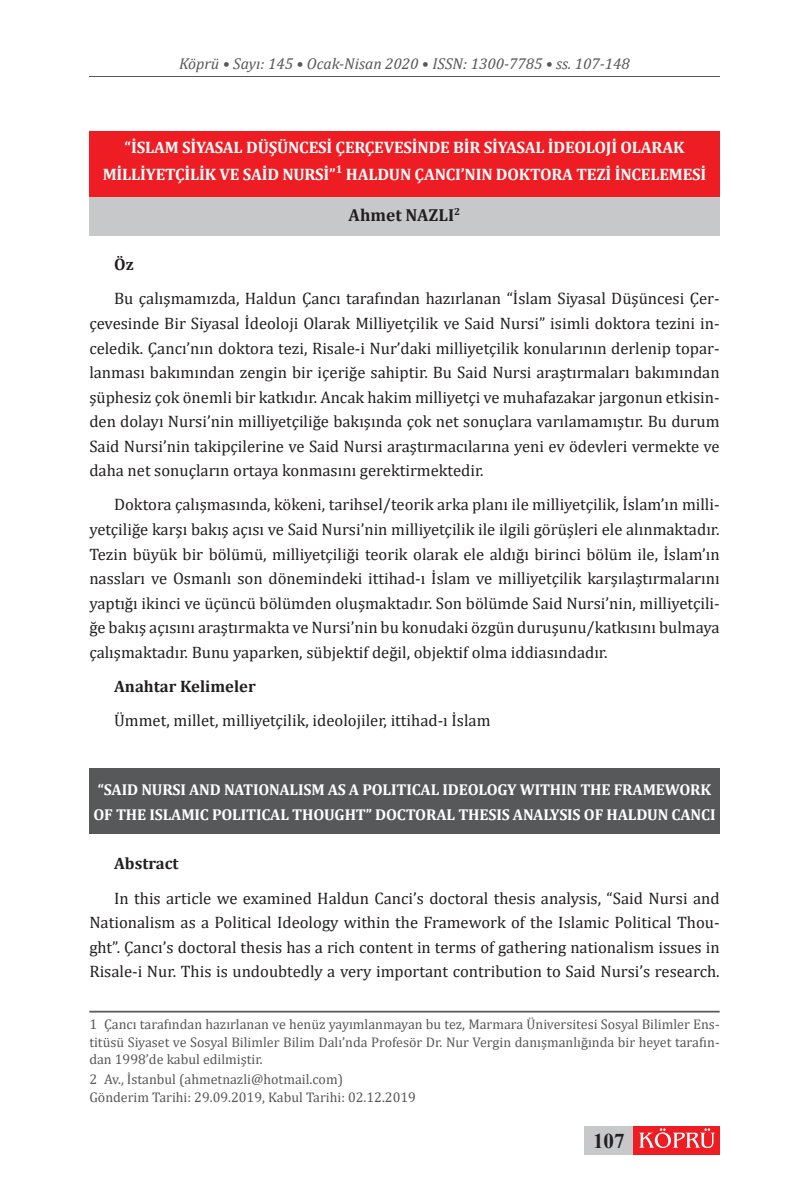
<style>
.page{position:relative;width:809px;height:1191px;background:#fff}
.page>*{position:absolute;margin:0;border:0;box-sizing:border-box;transform-origin:0 0}
.t1{font:700 21px "Times New Roman";color:#231f20}
.Yazar_İsmi{font:700 17.5px "Cambria";color:#231f20}
.Metin{font:16.62px/24.5px "Cambria";color:#231f20;text-align:justify}
.Makale_Başlık{font:700 16.62px/26.2px "Cambria";letter-spacing:-.01em;color:#fff;text-align:center}
.Metin-2{font:700 16.62px "Cambria";color:#231f20}
.Alt_Başlık{font:700 16.62px "Cambria";color:#231f20}
.Makale_Başlık-2{font:700 15.75px/24.5px "Cambria";letter-spacing:-.01em;color:#fff}
.t2{font:italic 15.75px "Cambria";color:#57585a}
.Dipnot{font:14px/17.5px "Cambria";color:#57585a;text-align:justify}
</style>
<div class="page">
<div style="left:89px;top:768px;width:630px;height:66px;background:#57585a"></div>
<div style="left:89px;top:196px;width:630px;height:40px;background:#c7c8ca"></div>
<div style="left:89px;top:131px;width:630px;height:65px;background:#ee1d23"></div>
<hr style="left:89px;top:1010px;width:630px;height:2px;background:#57585a">
<div style="left:584px;top:1126px;width:49px;height:29px;background:#c7c8ca"></div>
<div style="left:633px;top:1126px;width:86px;height:29px;background:#ee1d23"></div>
<svg style="left:639px;top:1128px;width:76px;height:20px"></svg>
<hr style="left:89px;top:76px;width:630px;height:1px;background:#57585a">
<p class="t2" style="left:179px;top:53px;width:452px">Köprü • Sayı: 145 • Ocak-Nisan 2020 • ISSN: 1300-7785 • ss. 107-148</p>
<p class="Makale_Başlık" style="left:103px;top:134px;width:603px">“İSLAM SIYASAL DÜŞÜNCESI ÇERÇEVESINDE BIR SIYASAL İDEOLOJI OLARAK<br>MILLIYETÇILIK VE SAID NURSI”<sup>1</sup> HALDUN ÇANCI’NIN DOKTORA TEZI İNCELEMESI</p>
<p class="Yazar_İsmi" style="left:348px;top:202px;width:113px">Ahmet NAZLI<sup>2</sup></p>
<p class="Alt_Başlık" style="left:114px;top:253px;width:21px">Öz</p>
<p class="Metin" style="left:89px;top:286px;width:632px;text-indent:25px">Bu çalışmamızda, Haldun Çancı tarafından hazırlanan “İslam Siyasal Düşüncesi Çer&shy;çevesinde Bir Siyasal İdeoloji Olarak Milliyetçilik ve Said Nursi” isimli doktora tezini in&shy;celedik. Çancı’nın doktora tezi, Risale-i Nur’daki milliyetçilik konularının derlenip topar&shy;lanması bakımından zengin bir içeriğe sahiptir. Bu Said Nursi araştırmaları bakımından şüphesiz çok önemli bir katkıdır. Ancak hakim milliyetçi ve muhafazakar jargonun etkisin&shy;den dolayı Nursi’nin milliyetçiliğe bakışında çok net sonuçlara varılamamıştır. Bu durum Said Nursi’nin takipçilerine ve Said Nursi araştırmacılarına yeni ev ödevleri vermekte ve daha net sonuçların ortaya konmasını gerektirmektedir.</p>
<p class="Metin" style="left:89px;top:492px;width:631px;text-indent:25px">Doktora çalışmasında, kökeni, tarihsel/teorik arka planı ile milliyetçilik, İslam’ın milli&shy;yetçiliğe karşı bakış açısı ve Said Nursi’nin milliyetçilik ile ilgili görüşleri ele alınmaktadır.<br>Tezin büyük bir bölümü, milliyetçiliği teorik olarak ele aldığı birinci bölüm ile, İslam’ın nassları ve Osmanlı son dönemindeki ittihad-ı İslam ve milliyetçilik karşılaştırmalarını yaptığı ikinci ve üçüncü bölümden oluşmaktadır. Son bölümde Said Nursi’nin, milliyetçili&shy;ğe bakış açısını araştırmakta ve Nursi’nin bu konudaki özgün duruşunu/katkısını bulmaya çalışmaktadır. Bunu yaparken, sübjektif değil, objektif olma iddiasındadır.</p>
<p class="Metin-2" style="left:114px;top:674px;width:143px">Anahtar Kelimeler</p>
<p class="Metin" style="left:114px;top:708px;width:378px">Ümmet, millet, milliyetçilik, ideolojiler, ittihad-ı İslam</p>
<p class="Makale_Başlık-2" style="left:93px;top:777px;width:623px">“SAID NURSI AND NATIONALISM AS A POLITICAL IDEOLOGY WITHIN THE FRAMEWORK<br>OF THE ISLAMIC POLITICAL THOUGHT” DOCTORAL THESIS ANALYSIS OF HALDUN CANCI</p>
<p class="Metin-2" style="left:114px;top:851px;width:66px">Abstract</p>
<p class="Metin" style="left:89px;top:885px;width:632px;text-indent:25px">In this article we examined Haldun Canci’s doctoral thesis analysis, “Said Nursi and Nationalism as a Political Ideology within the Framework of the Islamic Political Thou&shy;ght”. Çancı’s doctoral thesis has a rich content in terms of gathering nationalism issues in Risale-i Nur. This is undoubtedly a very important contribution to Said Nursi’s research.</p>
<p class="Dipnot" style="left:89px;top:1015px;width:631px">1 Çancı tarafından hazırlanan ve henüz yayımlanmayan bu tez, Marmara Üniversitesi Sosyal Bilimler Ens&shy;titüsü Siyaset ve Sosyal Bilimler Bilim Dalı’nda Profesör Dr. Nur Vergin danışmanlığında bir heyet tarafın&shy;dan 1998’de kabul edilmiştir.</p>
<p class="Dipnot" style="left:89px;top:1070px;width:255px">2 Av., İstanbul (ahmetnazli@hotmail.com)</p>
<p class="Dipnot" style="left:89px;top:1088px;width:328px">Gönderim Tarihi: 29.09.2019, Kabul Tarihi: 02.12.2019</p>
<p class="t1" style="left:593px;top:1125px;width:33px">107</p>
</div>
